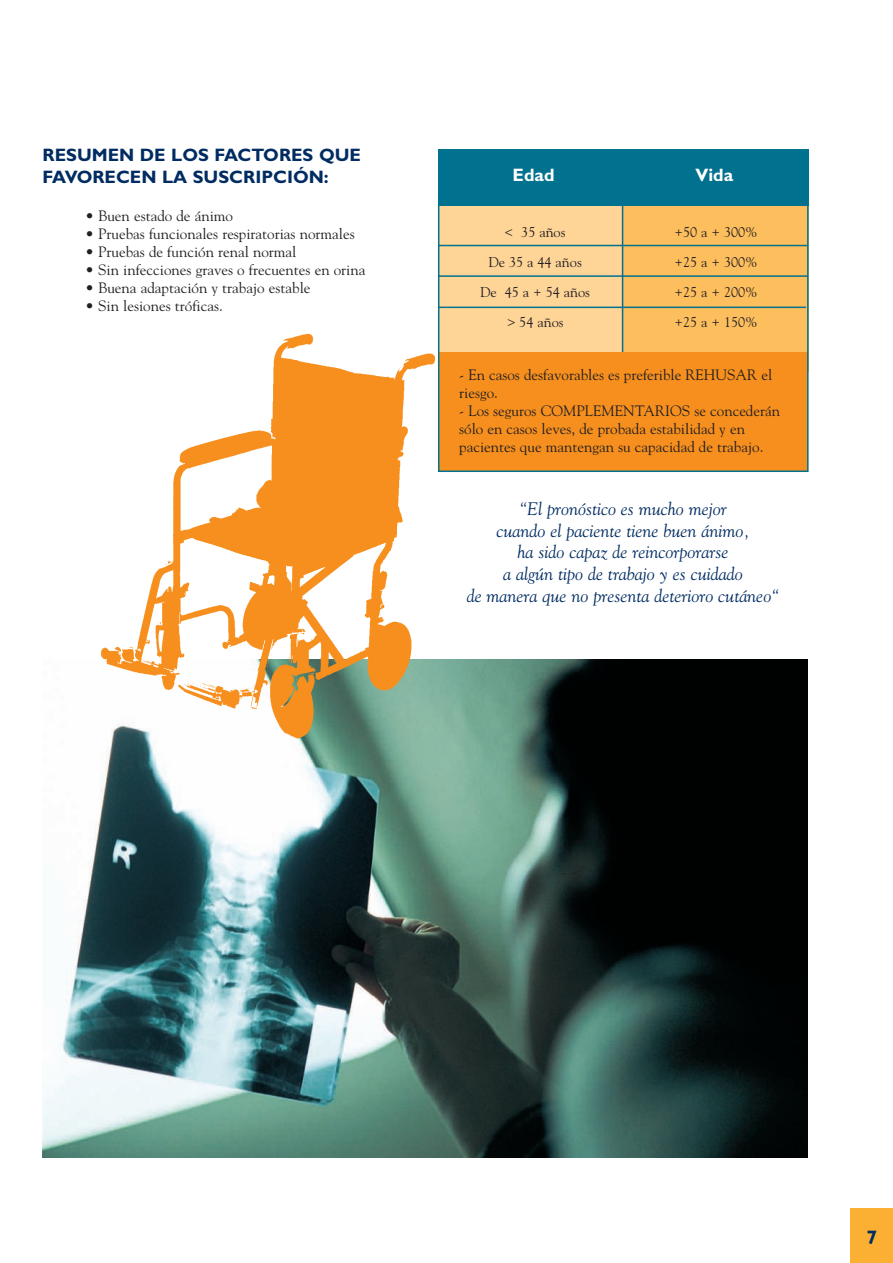
<style>
.page{position:relative;width:893px;height:1263px;background:#fff}
.page>*{position:absolute;margin:0;border:0;box-sizing:border-box;transform-origin:0 0}
.t1{font:700 19.5px "Gill Sans";color:#002c62}
.t2{font:italic 18px/21.6px "Goudy";color:#002c62;text-align:center}
.t3{font:700 18px/21.6px "Gill Sans";color:#002c62}
.t4{font:700 18px "Gill Sans";color:#fff}
.t5{font:15px/18px "Goudy";color:#231f20}
.t6{font:14.25px "Goudy";color:#231f20}
</style>
<div class="page">
<div style="left:850px;top:1208px;width:43px;height:55px;background:#fbb033"></div>
<img style="left:43px;top:659px;width:765px;height:498px">
<div style="left:439px;top:160px;width:185px;height:205px;background:#fed497"></div>
<div style="left:623px;top:150px;width:186px;height:221px;background:#fdbe5e"></div>
<div style="left:438px;top:149px;width:371px;height:56px;background:#00718e"></div>
<hr style="left:622px;top:203px;width:1px;height:263px;background:#00718e">
<hr style="left:438px;top:245px;width:369px;height:1px;background:#00718e">
<hr style="left:438px;top:275px;width:370px;height:2px;background:#00718e">
<hr style="left:439px;top:307px;width:367px;height:1px;background:#00718e">
<div style="left:438px;top:353px;width:370px;height:119px;background:#f68f1e"></div>
<div style="left:438px;top:195px;width:371px;height:277px;border:2px solid #00718e"></div>
<img style="left:101px;top:334px;width:334px;height:405px">
<p class="t3" style="left:43px;top:146px;width:320px">RESUMEN DE LOS FACTORES QUE<br>FAVORECEN LA SUSCRIPCIÓN:</p>
<p class="t5" style="left:85px;top:207px;width:150px">• Buen estado de ánimo</p>
<p class="t5" style="left:85px;top:225px;width:271px">• Pruebas funcionales respiratorias normales</p>
<p class="t5" style="left:85px;top:243px;width:213px">• Pruebas de función renal normal</p>
<p class="t5" style="left:85px;top:261px;width:282px">• Sin infecciones graves o frecuentes en orina</p>
<p class="t5" style="left:85px;top:279px;width:227px">• Buena adaptación y trabajo estable</p>
<p class="t5" style="left:85px;top:297px;width:139px">• Sin lesiones tróficas.</p>
<p class="t4" style="left:513px;top:168px;width:43px">Edad</p>
<p class="t4" style="left:695px;top:168px;width:39px">Vida</p>
<p class="t6" style="left:505px;top:223px;width:62px">&lt; 35 años</p>
<p class="t6" style="left:674px;top:223px;width:84px">+50 a + 300%</p>
<p class="t6" style="left:488px;top:253px;width:95px">De 35 a 44 años</p>
<p class="t6" style="left:674px;top:253px;width:84px">+25 a + 300%</p>
<p class="t6" style="left:480px;top:283px;width:111px">De 45 a + 54 años</p>
<p class="t6" style="left:674px;top:283px;width:84px">+25 a + 200%</p>
<p class="t6" style="left:507px;top:313px;width:58px">&gt; 54 años</p>
<p class="t6" style="left:674px;top:313px;width:84px">+25 a + 150%</p>
<p class="t5" style="left:459px;top:366px;width:314px">- En casos desfavorables es preferible REHUSAR el riesgo.</p>
<p class="t5" style="left:459px;top:402px;width:322px">- Los seguros COMPLEMENTARIOS se concederán sólo en casos leves, de probada estabilidad y en pacientes que mantengan su capacidad de trabajo.</p>
<p class="t2" style="left:467px;top:498px;width:314px">“El pronóstico es mucho mejor<br>cuando el paciente tiene buen ánimo,<br>ha sido capaz de reincorporarse<br>a algún tipo de trabajo y es cuidado<br>de manera que no presenta deterioro cutáneo“</p>
<h1 class="t1" style="left:866px;top:1230px;width:12px">7</h1>
</div>
